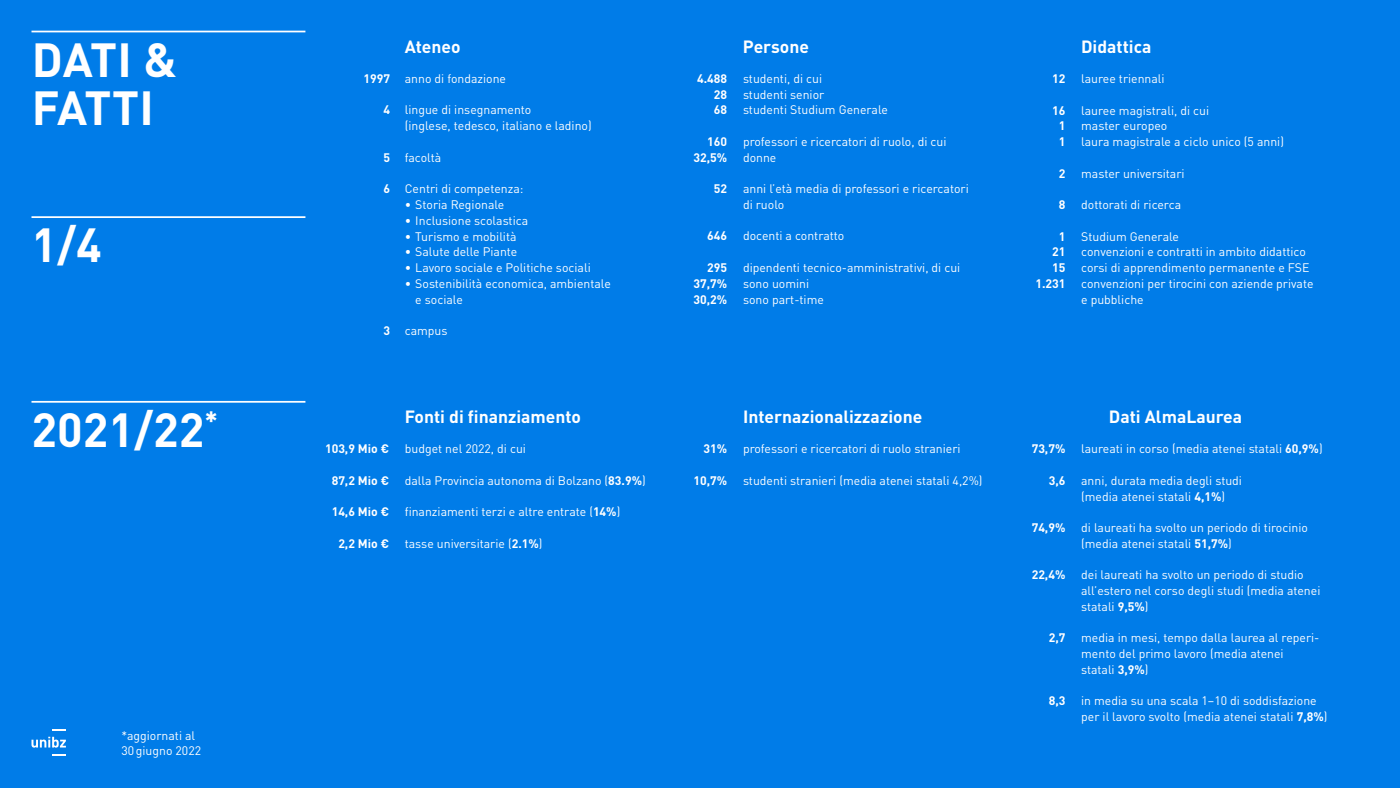
<style>
.page{position:relative;width:1400px;height:788px;background:#007ce8}
.page>*{position:absolute;margin:0;border:0;box-sizing:border-box;transform-origin:0 0}
.t1{font:700 47.25px/47.2px "DINOT";color:#fff}
.t2{font:700 17.5px "DINOT";color:#fff}
.t3{font:12.25px/15.8px "DINOT";color:#fff}
.t4{font:700 12.25px/15.8px "DINOT";color:#fff;text-align:right}
.s1{font-weight:700}
</style>
<div class="page">
<hr style="left:32px;top:401px;width:273px;height:1px;background:#fff">
<hr style="left:32px;top:216px;width:273px;height:2px;background:#fff">
<hr style="left:32px;top:31px;width:273px;height:1px;background:#fff">
<svg style="left:52px;top:729px;width:14px;height:1px"></svg>
<svg style="left:31px;top:736px;width:35px;height:11px"></svg>
<svg style="left:52px;top:754px;width:14px;height:2px"></svg>
<h1 class="t1" style="left:32px;top:35px;width:147px">DATI &amp;<br>FATTI</h1>
<h1 class="t1" style="left:32px;top:220px;width:72px">1/4</h1>
<h1 class="t1" style="left:32px;top:404px;width:188px">2021/22<sup>*</sup></h1>
<p class="t3" style="left:121px;top:727px;width:81px">*aggiornati al<br>30 giugno 2022</p>
<p class="t4" style="left:364px;top:70px;width:28px">1997</p>
<p class="t4" style="left:384px;top:102px;width:8px">4</p>
<p class="t4" style="left:384px;top:149px;width:8px">5</p>
<p class="t4" style="left:384px;top:180px;width:8px">6</p>
<p class="t4" style="left:384px;top:322px;width:8px">3</p>
<h2 class="t2" style="left:405px;top:35px;width:57px">Ateneo</h2>
<p class="t3" style="left:405px;top:70px;width:103px">anno di fondazione</p>
<p class="t3" style="left:405px;top:102px;width:188px">lingue di insegnamento<br>(inglese, tedesco, italiano e ladino)</p>
<p class="t3" style="left:405px;top:149px;width:38px">facoltà</p>
<p class="t3" style="left:405px;top:181px;width:120px">Centri di competenza:</p>
<p class="t3" style="left:405px;top:196px;width:101px">• Storia Regionale</p>
<p class="t3" style="left:405px;top:212px;width:125px">• Inclusione scolastica</p>
<p class="t3" style="left:405px;top:228px;width:113px">• Turismo e mobilità</p>
<p class="t3" style="left:405px;top:244px;width:114px">• Salute delle Piante</p>
<p class="t3" style="left:405px;top:259px;width:187px">• Lavoro sociale e Politiche sociali</p>
<p class="t3" style="left:415px;top:275px;width:197px;text-indent:-10px">• Sostenibilità economica, ambientale e sociale</p>
<p class="t3" style="left:405px;top:322px;width:44px">campus</p>
<p class="t4" style="left:714px;top:70px;width:15px;text-align:justify;text-indent:-17px">4.488<br>28<br>68</p>
<p class="t4" style="left:694px;top:133px;width:35px">160<br>32,5%</p>
<p class="t4" style="left:714px;top:180px;width:15px">52</p>
<p class="t4" style="left:707px;top:228px;width:21px">646</p>
<p class="t4" style="left:694px;top:259px;width:35px;text-align:justify;text-indent:14px">295<br>37,7% 30,2%</p>
<h2 class="t2" style="left:743px;top:35px;width:68px">Persone</h2>
<h2 class="t2" style="left:1081px;top:35px;width:72px">Didattica</h2>
<p class="t3" style="left:743px;top:70px;width:147px">studenti, di cui<br>studenti senior<br>studenti Studium Generale</p>
<p class="t3" style="left:743px;top:133px;width:205px">professori e ricercatori di ruolo, di cui donne</p>
<p class="t3" style="left:743px;top:181px;width:227px">anni l’età media di professori e ricercatori di ruolo</p>
<p class="t3" style="left:743px;top:228px;width:103px">docenti a contratto</p>
<p class="t3" style="left:743px;top:259px;width:219px">dipendenti tecnico-amministrativi, di cui sono uomini<br>sono part-time</p>
<p class="t4" style="left:1052px;top:70px;width:15px">12</p>
<p class="t4" style="left:1052px;top:102px;width:15px;text-align:center">16<br>1<br>1</p>
<p class="t4" style="left:1059px;top:165px;width:8px">2</p>
<p class="t4" style="left:1059px;top:196px;width:8px">8</p>
<p class="t4" style="left:1035px;top:228px;width:32px">1<br>21<br>15<br>1.231</p>
<p class="t3" style="left:1081px;top:71px;width:85px">lauree triennali</p>
<p class="t3" style="left:1081px;top:102px;width:204px">lauree magistrali, di cui<br>master europeo<br>laura magistrale a ciclo unico (5 anni)</p>
<p class="t3" style="left:1081px;top:165px;width:105px">master universitari</p>
<p class="t3" style="left:1081px;top:197px;width:101px">dottorati di ricerca</p>
<p class="t3" style="left:1081px;top:228px;width:234px">Studium Generale<br>convenzioni e contratti in ambito didattico corsi di apprendimento permanente e FSE convenzioni per tirocini con aziende private e pubbliche</p>
<p class="t4" style="left:325px;top:440px;width:66px">103,9 Mio €</p>
<p class="t4" style="left:332px;top:472px;width:59px">87,2 Mio €</p>
<p class="t4" style="left:332px;top:503px;width:59px">14,6 Mio €</p>
<p class="t4" style="left:338px;top:535px;width:52px">2,2 Mio €</p>
<h2 class="t2" style="left:405px;top:405px;width:178px">Fonti di finanziamento</h2>
<h2 class="t2" style="left:743px;top:405px;width:181px">Internazionalizzazione</h2>
<p class="t3" style="left:405px;top:440px;width:123px">budget nel 2022, di cui</p>
<p class="t3" style="left:405px;top:472px;width:242px">dalla Provincia autonoma di Bolzano (<span class="s1">83.9%</span>)</p>
<p class="t3" style="left:405px;top:503px;width:217px">finanziamenti terzi e altre entrate (<span class="s1">14%</span>)</p>
<p class="t3" style="left:405px;top:535px;width:139px">tasse universitarie (<span class="s1">2.1%</span>)</p>
<p class="t4" style="left:704px;top:440px;width:25px">31%</p>
<p class="t4" style="left:694px;top:472px;width:35px">10,7%</p>
<p class="t3" style="left:743px;top:440px;width:219px">professori e ricercatori di ruolo stranieri</p>
<p class="t3" style="left:743px;top:472px;width:241px">studenti stranieri (media atenei statali 4,2%)</p>
<p class="t4" style="left:1032px;top:440px;width:35px">73,7%</p>
<p class="t4" style="left:1049px;top:472px;width:18px">3,6</p>
<p class="t4" style="left:1032px;top:519px;width:35px">74,9%</p>
<p class="t4" style="left:1032px;top:566px;width:35px">22,4%</p>
<p class="t4" style="left:1049px;top:629px;width:18px">2,7</p>
<p class="t4" style="left:1049px;top:692px;width:18px">8,3</p>
<h2 class="t2" style="left:1109px;top:405px;width:135px">Dati AlmaLaurea</h2>
<p class="t3" style="left:1081px;top:440px;width:243px">laureati in corso (media atenei statali <span class="s1">60,9%</span>)</p>
<p class="t3" style="left:1081px;top:472px;width:162px">anni, durata media degli studi (media atenei statali <span class="s1">4,1%</span>)</p>
<p class="t3" style="left:1081px;top:519px;width:228px">di laureati ha svolto un periodo di tirocinio (media atenei statali <span class="s1">51,7%</span>)</p>
<p class="t3" style="left:1081px;top:566px;width:241px">dei laureati ha svolto un periodo di studio all’estero nel corso degli studi (media atenei statali <span class="s1">9,5%</span>)</p>
<p class="t3" style="left:1081px;top:629px;width:240px">media in mesi, tempo dalla laurea al reperi&shy;mento del primo lavoro (media atenei statali <span class="s1">3,9%</span>)</p>
<p class="t3" style="left:1081px;top:692px;width:248px">in media su una scala 1–10 di soddisfazione per il lavoro svolto (media atenei statali <span class="s1">7,8%</span>)</p>
</div>
